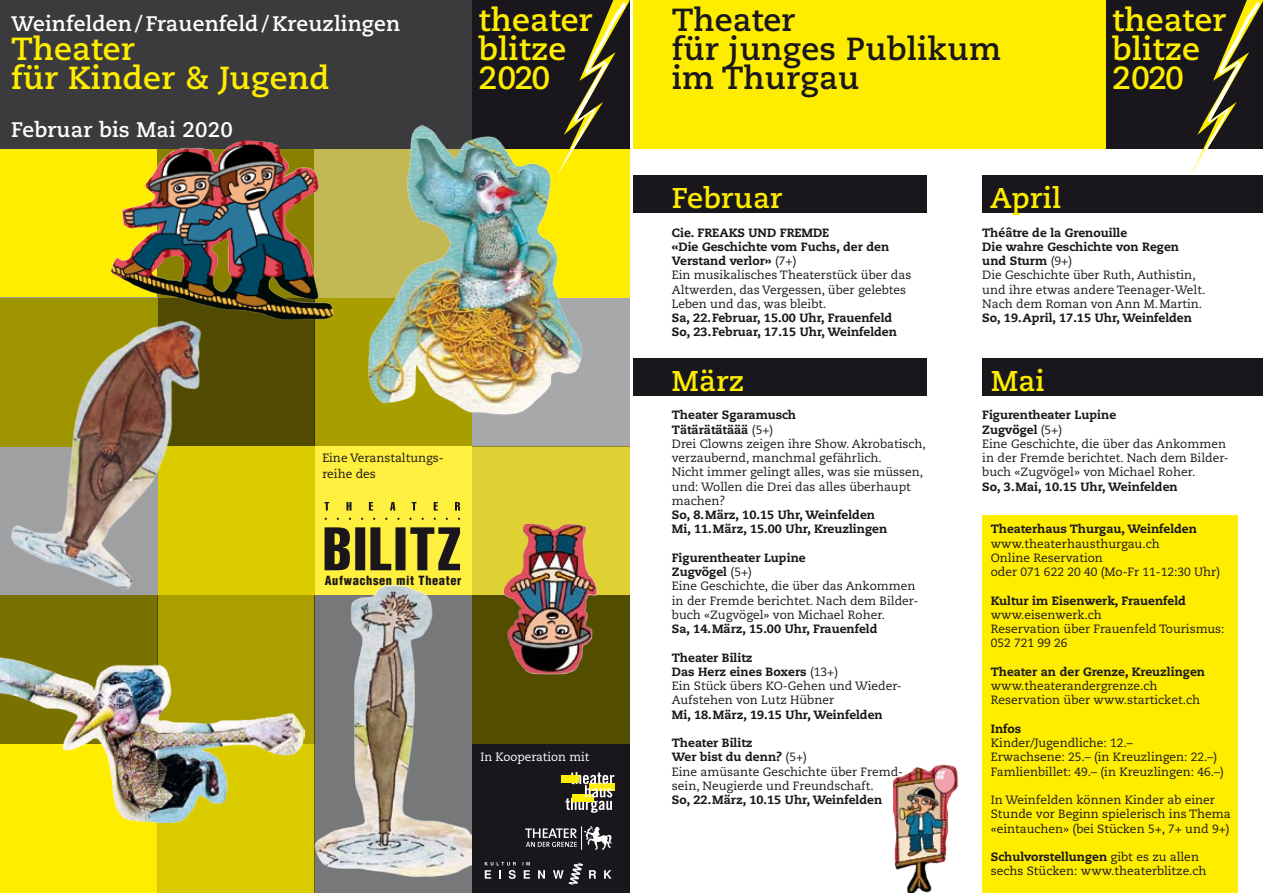
<style>
.page{position:relative;width:1263px;height:893px;background:#fff}
.page>*{position:absolute;margin:0;border:0;box-sizing:border-box;transform-origin:0 0}
.t1{font:700 31.95px/29.1px "Caecilia";letter-spacing:.01em;color:#ffed00}
.t2{font:700 31.95px/29.1px "Caecilia";letter-spacing:.01em;color:#1a171c}
.t3{font:700 28.5px "Caecilia";letter-spacing:.01em;color:#ffed00}
.t4{font:700 21px "Caecilia";letter-spacing:.01em;color:#fff}
.t5{font:900 condensed 12.3px "Helvetica";letter-spacing:.05em;color:#1a171c}
.t6{font:12px/14.2px "Caecilia";color:#1a171c}
.t7{font:800 12px/14.2px "Caecilia";color:#1a171c}
.t8{font:12px "Caecilia";color:#fff}
.s1{font-weight:800}
</style>
<div class="page">
<div style="left:315px;top:298px;width:157px;height:148px;background:#a99e00"></div>
<div style="left:0;top:595px;width:157px;height:149px;background:#797100"></div>
<div style="left:0;top:0;width:472px;height:149px;background:#3b3b3d"></div>
<div style="left:157px;top:298px;width:158px;height:148px;background:#504b00"></div>
<div style="left:315px;top:446px;width:157px;height:149px;background:#ffef3f"></div>
<div style="left:0;top:149px;width:157px;height:149px;background:#ffed00"></div>
<div style="left:157px;top:446px;width:158px;height:149px;background:#dbcc00"></div>
<div style="left:472px;top:0;width:157px;height:149px;background:#1a171c"></div>
<div style="left:472px;top:744px;width:157px;height:149px;background:#1a171c"></div>
<svg style="left:525px;top:826px;width:87px;height:24px"></svg>
<svg style="left:538px;top:870px;width:7px;height:9px"></svg>
<svg style="left:589px;top:870px;width:7px;height:9px"></svg>
<svg style="left:604px;top:870px;width:8px;height:9px"></svg>
<svg style="left:553px;top:862px;width:30px;height:23px"></svg>
<svg style="left:485px;top:862px;width:45px;height:17px"></svg>
<div style="left:589px;top:783px;width:26px;height:8px;background:#ffed00"></div>
<svg style="left:566px;top:772px;width:48px;height:41px"></svg>
<div style="left:561px;top:775px;width:18px;height:8px;background:#ffed00"></div>
<svg style="left:324px;top:502px;width:136px;height:9px"></svg>
<svg style="left:325px;top:527px;width:135px;height:43px"></svg>
<div style="left:472px;top:595px;width:157px;height:149px;background:#534d00"></div>
<div style="left:472px;top:298px;width:157px;height:148px;background:#a7a8aa"></div>
<div style="left:472px;top:149px;width:157px;height:149px;background:#ffed00"></div>
<div style="left:157px;top:595px;width:158px;height:149px;background:#ab9f00"></div>
<div style="left:315px;top:149px;width:157px;height:149px;background:#c2b954"></div>
<img style="left:368px;top:125px;width:214px;height:290px">
<img style="left:557px;top:0;width:72px;height:175px">
<img style="left:0;top:297px;width:202px;height:315px">
<div style="left:0;top:744px;width:157px;height:149px;background:#ffed00"></div>
<div style="left:157px;top:744px;width:158px;height:149px;background:#dbcc00"></div>
<img style="left:0;top:657px;width:277px;height:165px">
<div style="left:472px;top:446px;width:157px;height:149px;background:#dfd134"></div>
<img style="left:503px;top:523px;width:95px;height:152px">
<div style="left:315px;top:595px;width:157px;height:298px;background:#77787a"></div>
<img style="left:277px;top:584px;width:194px;height:300px">
<img style="left:87px;top:147px;width:247px;height:187px">
<svg style="left:174px;top:149px;width:6px;height:6px"></svg>
<svg style="left:189px;top:149px;width:5px;height:4px"></svg>
<svg style="left:228px;top:140px;width:52px;height:16px"></svg>
<div style="left:634px;top:176px;width:293px;height:37px;background:#1a171c"></div>
<div style="left:634px;top:358px;width:293px;height:38px;background:#1a171c"></div>
<div style="left:982px;top:176px;width:281px;height:37px;background:#1a171c"></div>
<div style="left:982px;top:358px;width:281px;height:38px;background:#1a171c"></div>
<div style="left:982px;top:516px;width:255px;height:377px;background:#ffed00"></div>
<div style="left:1106px;top:0;width:157px;height:149px;background:#1a171c"></div>
<img style="left:1191px;top:0;width:71px;height:175px">
<div style="left:634px;top:0;width:472px;height:149px;background:#ffed00"></div>
<img style="left:893px;top:764px;width:65px;height:129px">
<h3 class="t4" style="left:11px;top:11px;width:390px">Weinfelden/ Frauenfeld/ Kreuzlingen</h3>
<h1 class="t1" style="left:11px;top:35px;width:320px">Theater<br>für Kinder &amp; Jugend</h1>
<h3 class="t4" style="left:11px;top:117px;width:223px">Februar bis Mai 2020</h3>
<h1 class="t1" style="left:478px;top:6px;width:116px">theater blitze<br>2020</h1>
<p class="t6" style="left:322px;top:449px;width:123px;line-height:16.5px">Eine Veranstaltungs&shy;reihe des</p>
<p class="t5" style="left:325px;top:573px;width:138px">Aufwachsen mit Theater</p>
<p class="t8" style="left:480px;top:750px;width:110px">In Kooperation mit</p>
<h1 class="t2" style="left:672px;top:6px;width:331px">Theater<br>für junges Publikum im Thurgau</h1>
<h1 class="t1" style="left:1112px;top:6px;width:116px">theater blitze<br>2020</h1>
<h2 class="t3" style="left:672px;top:181px;width:112px">Februar</h2>
<p class="t6" style="left:672px;top:226px;width:241px"><span class="s1">Cie. FREAKS UND FREMDE<br>«Die Geschichte vom Fuchs, der den<br>Verstand verlor»</span> (7+)<br>Ein musikalisches Theaterstück über das<br>Altwerden, das Vergessen, über gelebtes<br>Leben und das, was bleibt.</p>
<p class="t7" style="left:672px;top:311px;width:227px">Sa, 22.Februar, 15.00 Uhr, Frauenfeld<br>So, 23.Februar, 17.15 Uhr, Weinfelden</p>
<h2 class="t3" style="left:672px;top:364px;width:74px">März</h2>
<p class="t6" style="left:672px;top:408px;width:255px"><span class="s1">Theater Sgaramusch<br>Tätärätätäää</span> (5+)<br>Drei Clowns zeigen ihre Show. Akrobatisch, verzaubernd, manchmal gefährlich.<br>Nicht immer gelingt alles, was sie müssen, und: Wollen die Drei das alles überhaupt machen?</p>
<p class="t7" style="left:672px;top:508px;width:217px">So, 8.März, 10.15 Uhr, Weinfelden<br>Mi, 11.März, 15.00 Uhr, Kreuzlingen</p>
<p class="t6" style="left:672px;top:551px;width:248px"><span class="s1">Figurentheater Lupine<br>Zugvögel</span> (5+)<br>Eine Geschichte, die über das Ankommen in der Fremde berichtet. Nach dem Bilder&shy;buch «Zugvögel» von Michael Roher.</p>
<p class="t7" style="left:672px;top:622px;width:207px">Sa, 14.März, 15.00 Uhr, Frauenfeld</p>
<p class="t6" style="left:672px;top:650px;width:231px"><span class="s1">Theater Bilitz<br>Das Herz eines Boxers</span> (13+)<br>Ein Stück übers KO-Gehen und Wieder-<br>Aufstehen von Lutz Hübner</p>
<p class="t7" style="left:672px;top:707px;width:212px">Mi, 18.März, 19.15 Uhr, Weinfelden</p>
<p class="t6" style="left:672px;top:736px;width:233px"><span class="s1">Theater Bilitz<br>Wer bist du denn?</span> (5+)<br>Eine amüsante Geschichte über Fremd&shy;sein, Neugierde und Freundschaft.</p>
<p class="t7" style="left:672px;top:793px;width:212px">So, 22.März, 10.15 Uhr, Weinfelden</p>
<h2 class="t3" style="left:990px;top:181px;width:72px">April</h2>
<p class="t6" style="left:982px;top:226px;width:224px"><span class="s1">Théâtre de la Grenouille<br>Die wahre Geschichte von Regen und Sturm</span> (9+)<br>Die Geschichte über Ruth, Authistin, und ihre etwas andere Teenager-Welt.<br>Nach dem Roman von Ann M.Martin.</p>
<p class="t7" style="left:982px;top:311px;width:211px">So, 19.April, 17.15 Uhr, Weinfelden</p>
<h2 class="t3" style="left:991px;top:364px;width:55px">Mai</h2>
<p class="t6" style="left:982px;top:408px;width:248px"><span class="s1">Figurentheater Lupine<br>Zugvögel</span> (5+)<br>Eine Geschichte, die über das Ankommen in der Fremde berichtet. Nach dem Bilder&shy;buch «Zugvögel» von Michael Roher.</p>
<p class="t7" style="left:982px;top:479px;width:197px">So, 3.Mai, 10.15 Uhr, Weinfelden</p>
<p class="t7" style="left:991px;top:522px;width:208px">Theaterhaus Thurgau, Weinfelden</p>
<p class="t6" style="left:991px;top:537px;width:231px">www.theaterhausthurgau.ch<br>Online Reservation<br>oder 071 622 20 40 (Mo-Fr 11-12:30 Uhr)</p>
<p class="t7" style="left:991px;top:593px;width:197px">Kultur im Eisenwerk, Frauenfeld</p>
<p class="t6" style="left:991px;top:608px;width:235px">www.eisenwerk.ch<br>Reservation über Frauenfeld Tourismus:<br>052 721 99 26</p>
<p class="t7" style="left:991px;top:665px;width:216px">Theater an der Grenze, Kreuzlingen</p>
<p class="t6" style="left:991px;top:679px;width:211px">www.theaterandergrenze.ch<br>Reservation über www.starticket.ch</p>
<p class="t7" style="left:991px;top:722px;width:32px">Infos</p>
<p class="t6" style="left:991px;top:736px;width:235px">Kinder/Jugendliche: 12.–<br>Erwachsene: 25.– (in Kreuzlingen: 22.–)<br>Famlienbillet: 49.– (in Kreuzlingen: 46.–)</p>
<p class="t6" style="left:991px;top:793px;width:241px">In Weinfelden können Kinder ab einer<br>Stunde vor Beginn spielerisch ins Thema «eintauchen» (bei Stücken 5+, 7+ und 9+)</p>
<p class="t6" style="left:991px;top:850px;width:217px"><span class="s1">Schulvorstellungen</span> gibt es zu allen sechs Stücken: www.theaterblitze.ch</p>
</div>
